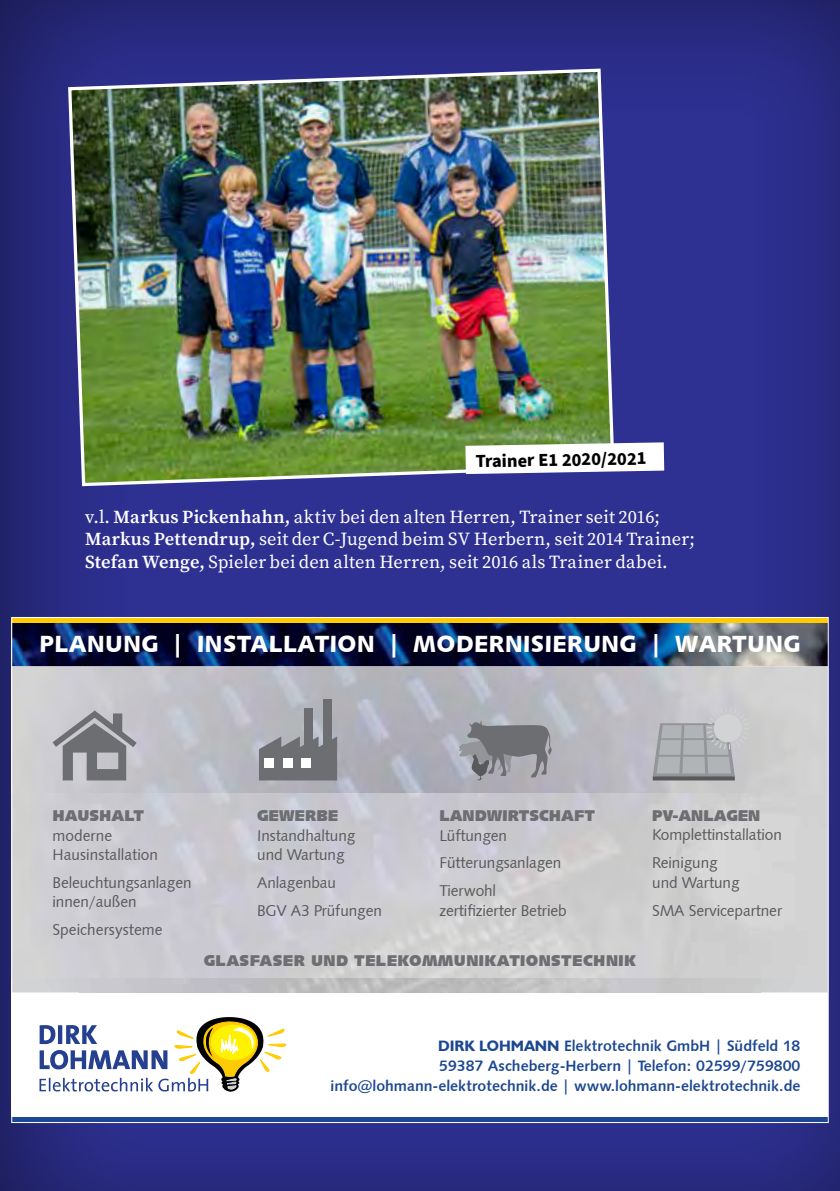
<style>
.page{position:relative;width:840px;height:1191px;background:#fff}
.page>*{position:absolute;margin:0;border:0;box-sizing:border-box;transform-origin:0 0}
.t1{font:23.4px "Humanist 531 BT Black A";letter-spacing:.02em;color:#fff}
.t2{font:18.4px/22.4px "Source Serif Pro";letter-spacing:.01em;color:#fff}
.t3{font:700 18.4px "Source Sans Pro";color:#000}
.t4{font:15.6px/27.8px "Humanist 531 BT Roman A";letter-spacing:-.01em;color:#58595b}
.t5{font:15.6px "Humanist 531 BT Ultra Black A";color:#6d6e71}
.t6{font:15.6px "Humanist 531 BT Ultra Black A";letter-spacing:.025em;color:#6d6e71}
.t7{font:15px/20.2px "Humanist 531 BT Bold A";color:#1c4792;text-align:right}
.s1{font-weight:600}
.s2{font-family:"Humanist 521 BT";font-weight:700}
</style>
<div class="page">
<div style="left:0;top:0;width:839px;height:1191px;background:#000;opacity:.5"></div>
<svg style="left:12px;top:617px;width:815px;height:505px"></svg>
<img style="left:13px;top:623px;width:813px;height:43px">
<img style="left:13px;top:794px;width:813px;height:183px">
<div style="left:12px;top:1117px;width:815px;height:5px;background:#1c4792"></div>
<div style="left:12px;top:617px;width:815px;height:6px;background:#ffcb05"></div>
<svg style="left:39px;top:1017px;width:246px;height:74px"></svg>
<svg style="left:52px;top:710px;width:85px;height:70px;background:#9d9ca1"></svg>
<div style="left:322px;top:702px;width:9px;height:45px;background:#6d6e71"></div>
<svg style="left:322px;top:699px;width:9px;height:2px"></svg>
<div style="left:304px;top:712px;width:9px;height:45px;background:#6d6e71"></div>
<svg style="left:304px;top:708px;width:9px;height:3px"></svg>
<svg style="left:259px;top:736px;width:78px;height:44px"></svg>
<svg style="left:458px;top:720px;width:93px;height:60px;background:#8d8e93"></svg>
<svg style="left:652px;top:707px;width:96px;height:73px;background:#b3b4b7"></svg>
<hr style="left:0;top:0;width:1px;height:1191px;background:#202268">
<img style="left:66px;top:67px;width:550px;height:421px">
<svg style="left:465px;top:442px;width:198px;height:32px"></svg>
<p class="t3" style="left:475px;top:448px;width:172px;rotate:-1deg">Trainer E1 2020/2021</p>
<p class="t2" style="left:85px;top:505px;width:611px">v.l. <span class="s1">Markus Pickenhahn,</span> aktiv bei den alten Herren, Trainer seit 2016;<br><span class="s1">Markus Pettendrup,</span> seit der C-Jugend beim SV Herbern, seit 2014 Trainer;<br><span class="s1">Stefan Wenge,</span> Spieler bei den alten Herren, seit 2016 als Trainer dabei.</p>
<h1 class="t1" style="left:39px;top:629px;width:762px">PLANUNG | INSTALLATION | MODERNISIERUNG | WARTUNG</h1>
<p class="t5" style="left:52px;top:805px;width:93px">HAUSHALT</p>
<p class="t4" style="left:52px;top:825px;width:107px;line-height:19.6px">moderne<br>Hausinstallation</p>
<p class="t4" style="left:52px;top:872px;width:141px;line-height:19.6px">Beleuchtungsanlagen innen/außen</p>
<p class="t4" style="left:52px;top:915px;width:111px">Speichersysteme</p>
<p class="t5" style="left:257px;top:805px;width:82px">GEWERBE</p>
<p class="t4" style="left:257px;top:825px;width:100px;line-height:19.6px">Instandhaltung und Wartung</p>
<p class="t4" style="left:257px;top:868px;width:126px">Anlagenbau<br>BGV A3 Prüfungen</p>
<p class="t5" style="left:439px;top:805px;width:157px">LANDWIRTSCHAFT</p>
<p class="t4" style="left:439px;top:821px;width:124px">Lüftungen<br>Fütterungsanlagen<br>Tierwohl</p>
<p class="t4" style="left:439px;top:896px;width:129px">zertifizierter Betrieb</p>
<p class="t6" style="left:204px;top:951px;width:433px">GLASFASER UND TELEKOMMUNIKATIONSTECHNIK</p>
<p class="t5" style="left:651px;top:805px;width:110px">PV-ANLAGEN</p>
<p class="t4" style="left:651px;top:820px;width:131px">Komplettinstallation<br>Reinigung</p>
<p class="t4" style="left:651px;top:868px;width:131px">und Wartung<br>SMA Servicepartner</p>
<p class="t7" style="left:330px;top:1035px;width:471px"><span class="s2">DIRK LOHMANN</span> Elektrotechnik GmbH | Südfeld 18<br>59387 Ascheberg-Herbern | Telefon: 02599/759800 info@lohmann-elektrotechnik.de | www.lohmann-elektrotechnik.de</p>
</div>
